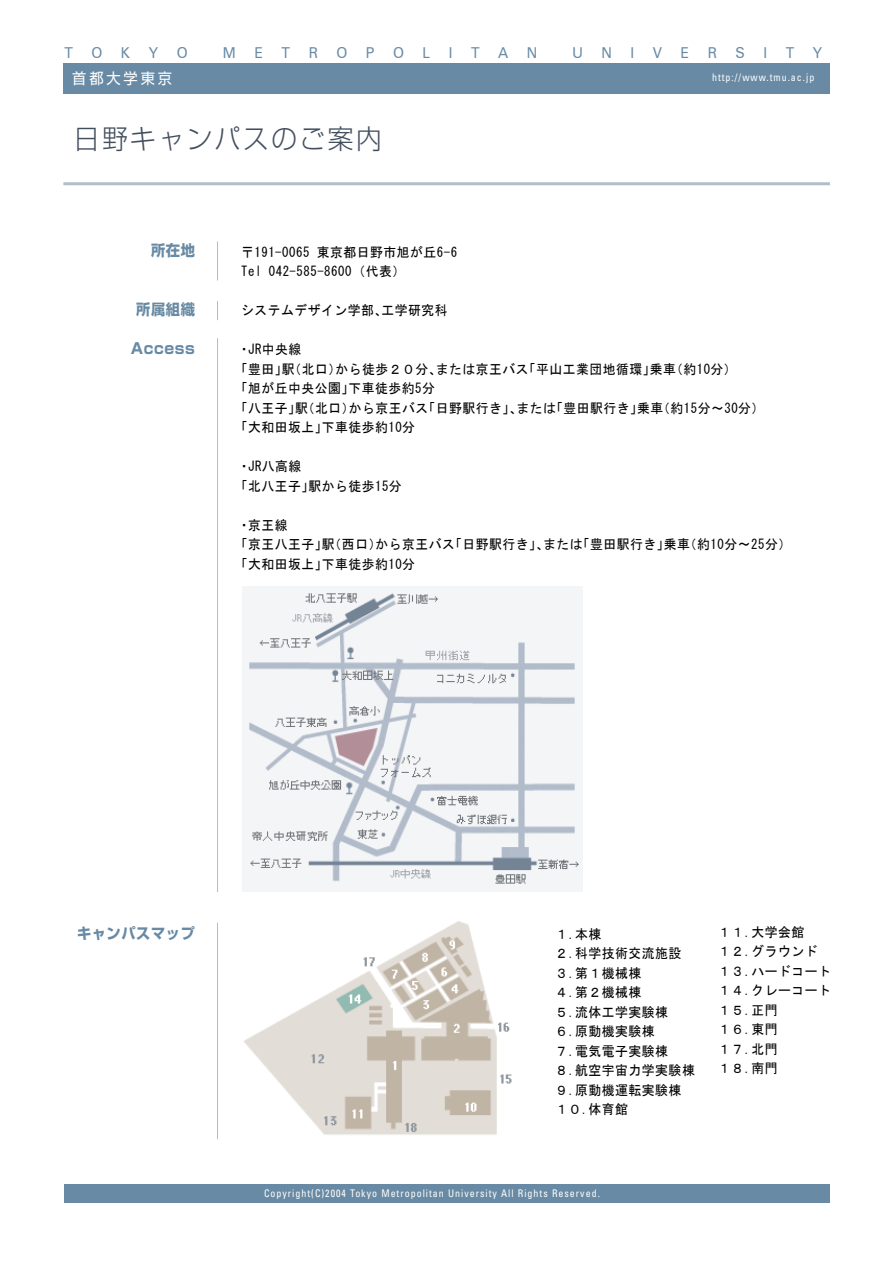
<style>
.page{position:relative;width:893px;height:1263px;background:#fff}
.page>*{position:absolute;margin:0;border:0;box-sizing:border-box;transform-origin:0 0}
.t1{font:300 27px "Shin Go Pro";letter-spacing:.1em;color:#444f5e;scale:.95 1}
.t2{font:15px "Zurich BT";letter-spacing:1.3em;color:#688aa4;scale:.95 1}
.t3{font:700 15px "Shin Go Pro";letter-spacing:.04em;color:#688aa4;scale:.95 1}
.t4{font:15px "Shin Go Pro";letter-spacing:.2em;color:#fff;scale:.95 1}
.t5{font:13.5px/19.5px "MS Gothic";letter-spacing:.04em;color:#000;scale:.95 1}
.t6{font:condensed 10.5px "Univers 57";letter-spacing:.1em;color:#fff;scale:.95 1}
</style>
<div class="page">
<div style="left:65px;top:1184px;width:765px;height:18px;background:#688aa4"></div>
<div style="left:63px;top:64px;width:767px;height:30px;background:#688aa4"></div>
<hr style="left:63px;top:182px;width:767px;height:3px;background:#afbecd">
<hr style="left:217px;top:242px;width:1px;height:38px;background:#afbecd">
<hr style="left:217px;top:922px;width:1px;height:217px;background:#afbecd">
<svg style="left:217px;top:301px;width:1px;height:19px"></svg>
<hr style="left:217px;top:338px;width:1px;height:554px;background:#afbecd">
<img style="left:242px;top:587px;width:340px;height:304px">
<img style="left:243px;top:921px;width:269px;height:214px">
<p class="t2" style="left:64px;top:44px;width:131px">TOKYO</p>
<p class="t2" style="left:223px;top:44px;width:332px">METROPOLITAN</p>
<p class="t2" style="left:573px;top:44px;width:264px">UNIVERSITY</p>
<p class="t4" style="left:72px;top:66px;width:106px">首都大学東京</p>
<h1 class="t1" style="left:74px;top:116px;width:325px">日野キャンパスのご案内</h1>
<p class="t6" style="left:712px;top:70px;width:109px">http://www.tmu.ac.jp</p>
<p class="t3" style="left:151px;top:239px;width:48px">所在地</p>
<p class="t3" style="left:136px;top:297px;width:63px">所属組織</p>
<p class="t3" style="left:131px;top:336px;width:69px">Access</p>
<p class="t5" style="left:241px;top:242px;width:229px">〒191-0065 東京都日野市旭が丘6-6<br>Tel 042-585-8600（代表）</p>
<p class="t5" style="left:241px;top:301px;width:219px">システムデザイン学部、工学研究科</p>
<p class="t5" style="left:235px;top:340px;width:559px">・JR中央線<br>「豊田」駅（北口）から徒歩２０分、または京王バス「平山工業団地循環」乗車（約10分）<br>「旭が丘中央公園」下車徒歩約5分<br>「八王子」駅（北口）から京王バス「日野駅行き」、または「豊田駅行き」乗車（約15分～30分）「大和田坂上」下車徒歩約10分</p>
<p class="t5" style="left:235px;top:457px;width:177px">・JR八高線<br>「北八王子」駅から徒歩15分</p>
<p class="t5" style="left:235px;top:515px;width:587px">・京王線<br>「京王八王子」駅（西口）から京王バス「日野駅行き」、または「豊田駅行き」乗車（約10分～25分）「大和田坂上」下車徒歩約10分</p>
<p class="t3" style="left:77px;top:921px;width:126px">キャンパスマップ</p>
<p class="t5" style="left:555px;top:924px;width:149px">１．本棟<br>２．科学技術交流施設<br>３．第１機械棟<br>４．第２機械棟<br>５．流体工学実験棟<br>６．原動機実験棟<br>７．電気電子実験棟<br>８．航空宇宙力学実験棟<br>９．原動機運転実験棟<br>１０．体育館</p>
<p class="t5" style="left:718px;top:922px;width:121px">１１．大学会館<br>１２．グラウンド<br>１３．ハードコート<br>１４．クレーコート<br>１５．正門<br>１６．東門<br>１７．北門<br>１８．南門</p>
<p class="t6" style="left:264px;top:1187px;width:355px">Copyright(C)2004 Tokyo Metropolitan University All Rights Reserved.</p>
</div>
